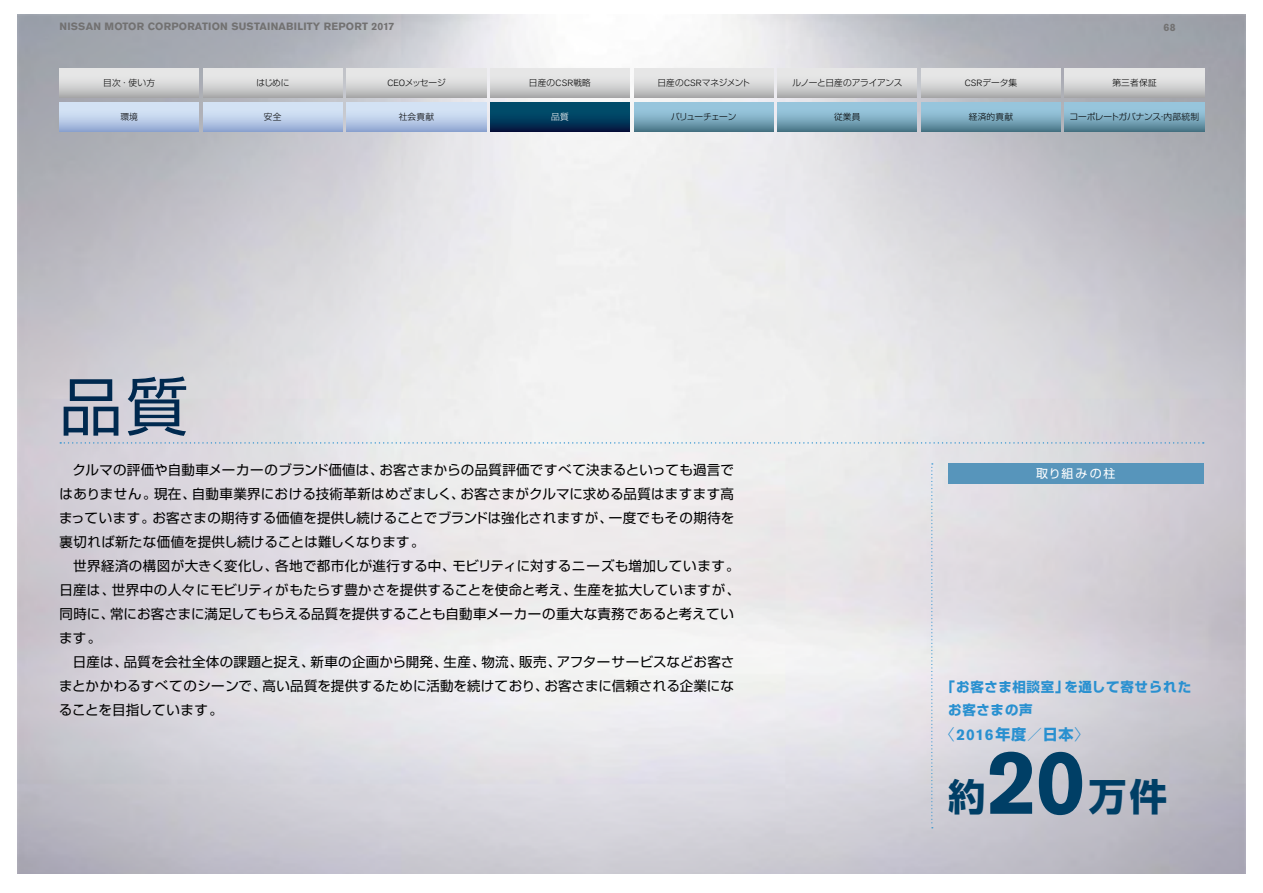
<style>
.page{position:relative;width:1263px;height:893px;background:#fff}
.page>*{position:absolute;margin:0;border:0;box-sizing:border-box;transform-origin:0 0}
.t1{font:700 90px "Nissan AG";color:#003f66}
.t2{font:63px "Shin Go Pr 5";color:#00294f}
.t3{font:700 37.5px "Shin Go Pr 5";color:#003f66}
.t4{font:700 15px "Shin Go Pr 5";color:#2990d0}
.t5{font:13.5px/24px "Shin Go Pr 5";letter-spacing:.015em;color:#000;text-align:justify}
.t6{font:700 13.5px/22.5px "Shin Go Pr 5";letter-spacing:.05em;color:#2990d0}
.t7{font:12px "Shin Go Pr 5";letter-spacing:.15em;color:#fff}
.t8{font:700 10.5px "Nissan AG";letter-spacing:.02em;color:#727171}
.t9{font:300 8.7px "Shin Go Pr 5";letter-spacing:-.005em;color:#000}
.t10{font:300 8.7px "Shin Go Pr 5";letter-spacing:-.025em;color:#000}
.t11{font:300 8.7px "Shin Go Pr 5";letter-spacing:-.035em;color:#000}
.t12{font:300 8.7px "Shin Go Pr 5";letter-spacing:-.03em;color:#000}
.t13{font:300 8.7px "Shin Go Pr 5";letter-spacing:-.075em;color:#000}
.t14{font:300 8.7px "Shin Go Pr 5";color:#fff}
.s1{font-family:"Nissan AG";font-size:9px}
.s2{font-weight:300}
.s3{font-family:"Nissan AG";font-size:15.45px}
</style>
<div class="page">
<img style="left:17px;top:15px;width:1229px;height:859px">
<div style="left:948px;top:463px;width:255px;height:21px;background:#5795bb"></div>
<svg style="left:60px;top:442px;width:1144px;height:2px;background:#c5d5e2"></svg>
<svg style="left:931px;top:463px;width:2px;height:365px"></svg>
<div style="left:203px;top:102px;width:139px;height:30px;background:linear-gradient(to bottom,#e5f2fd,#9bafd7)"></div>
<div style="left:347px;top:102px;width:139px;height:30px;background:linear-gradient(to bottom,#e5f2fd,#9bafd7)"></div>
<svg style="left:921px;top:102px;width:139px;height:30px;background:#7daabf"></svg>
<svg style="left:778px;top:102px;width:139px;height:30px;background:#7daabf"></svg>
<svg style="left:634px;top:102px;width:139px;height:30px;background:#7daabf"></svg>
<div style="left:778px;top:68px;width:139px;height:30px;background:linear-gradient(to bottom,#f6f5f5,#b5b5b6)"></div>
<svg style="left:1065px;top:102px;width:139px;height:30px;background:#7daabf"></svg>
<div style="left:347px;top:68px;width:139px;height:30px;background:linear-gradient(to bottom,#f6f5f5,#b5b5b6)"></div>
<div style="left:634px;top:68px;width:139px;height:30px;background:linear-gradient(to bottom,#f6f5f5,#b5b5b6)"></div>
<div style="left:203px;top:68px;width:139px;height:30px;background:linear-gradient(to bottom,#f6f5f5,#b5b5b6)"></div>
<div style="left:60px;top:68px;width:139px;height:30px;background:linear-gradient(to bottom,#f6f5f5,#b5b5b6)"></div>
<div style="left:490px;top:68px;width:140px;height:30px;background:linear-gradient(to bottom,#f6f5f5,#b5b5b6)"></div>
<div style="left:921px;top:68px;width:139px;height:30px;background:linear-gradient(to bottom,#f6f5f5,#b5b5b6)"></div>
<div style="left:1065px;top:68px;width:139px;height:30px;background:linear-gradient(to bottom,#f6f5f5,#b5b5b6)"></div>
<div style="left:60px;top:102px;width:139px;height:30px;background:linear-gradient(to bottom,#e5f2fd,#9bafd7)"></div>
<div style="left:490px;top:102px;width:140px;height:30px;background:linear-gradient(to bottom,#005a76,#041f46)"></div>
<p class="t8" style="left:60px;top:20px;width:336px">NISSAN MOTOR CORPORATION SUSTAINABILITY REPORT 2017</p>
<p class="t8" style="left:1164px;top:21px;width:13px">68</p>
<p class="t9" style="left:103px;top:76px;width:53px">目次・使い方</p>
<p class="t9" style="left:256px;top:76px;width:35px">はじめに</p>
<p class="t9" style="left:387px;top:76px;width:60px"><span class="s1">CEO</span>メッセージ</p>
<p class="t9" style="left:529px;top:76px;width:64px">日産の<span class="s1">CSR</span>戦略</p>
<p class="t12" style="left:657px;top:76px;width:94px">日産の<span class="s1">CSR</span>マネジメント</p>
<p class="t9" style="left:965px;top:76px;width:54px"><span class="s1">CSR</span>データ集</p>
<p class="t9" style="left:1112px;top:76px;width:46px">第三者保証</p>
<p class="t9" style="left:120px;top:110px;width:19px">環境</p>
<p class="t14" style="left:551px;top:110px;width:19px">品質</p>
<p class="t11" style="left:792px;top:76px;width:112px">ルノーと日産のアライアンス</p>
<p class="t10" style="left:1069px;top:110px;width:131px">コーポレートガバナンス・内部統制</p>
<p class="t9" style="left:264px;top:110px;width:19px">安全</p>
<p class="t9" style="left:399px;top:110px;width:37px">社会貢献</p>
<p class="t13" style="left:671px;top:110px;width:67px">バリューチェーン</p>
<p class="t9" style="left:834px;top:110px;width:28px">従業員</p>
<p class="t9" style="left:969px;top:110px;width:46px">経済的貢献</p>
<h2 class="t2" style="left:60px;top:355px;width:131px">品質</h2>
<p class="t5" style="left:59px;top:457px;width:677px;text-indent:13px">クルマの評価や自動車メーカーのブランド価値は、お客さまからの品質評価ですべて決まるといっても過言ではありません。現在、自動車業界における技術革新はめざましく、お客さまがクルマに求める品質はますます高まっています。お客さまの期待する価値を提供し続けることでブランドは強化されますが、一度でもその期待を裏切れば新たな価値を提供し続けることは難しくなります。</p>
<p class="t5" style="left:59px;top:553px;width:683px;text-align:left;text-indent:14px">世界経済の構図が大きく変化し、各地で都市化が進行する中、モビリティに対するニーズも増加しています。日産は、世界中の人々にモビリティがもたらす豊かさを提供することを使命と考え、生産を拡大していますが、同時に、常にお客さまに満足してもらえる品質を提供することも自動車メーカーの重大な責務であると考えています。</p>
<p class="t5" style="left:59px;top:649px;width:677px;text-indent:14px">日産は、品質を会社全体の課題と捉え、新車の企画から開発、生産、物流、販売、アフターサービスなどお客さまとかかわるすべてのシーンで、高い品質を提供するために活動を続けており、お客さまに信頼される企業になることを目指しています。</p>
<p class="t7" style="left:1036px;top:464px;width:81px">取り組みの柱</p>
<p class="t6" style="left:948px;top:675px;width:244px;text-indent:-7px">「お客さま相談室」を通して寄せられたお客さまの声</p>
<p class="t4" style="left:939px;top:723px;width:152px"><span class="s2">〈</span><span class="s3">2016</span>年度／日本<span class="s2">〉</span></p>
<h3 class="t3" style="left:948px;top:767px;width:39px">約</h3>
<h1 class="t1" style="left:987px;top:730px;width:100px">20</h1>
<h3 class="t3" style="left:1089px;top:767px;width:80px">万件</h3>
</div>
